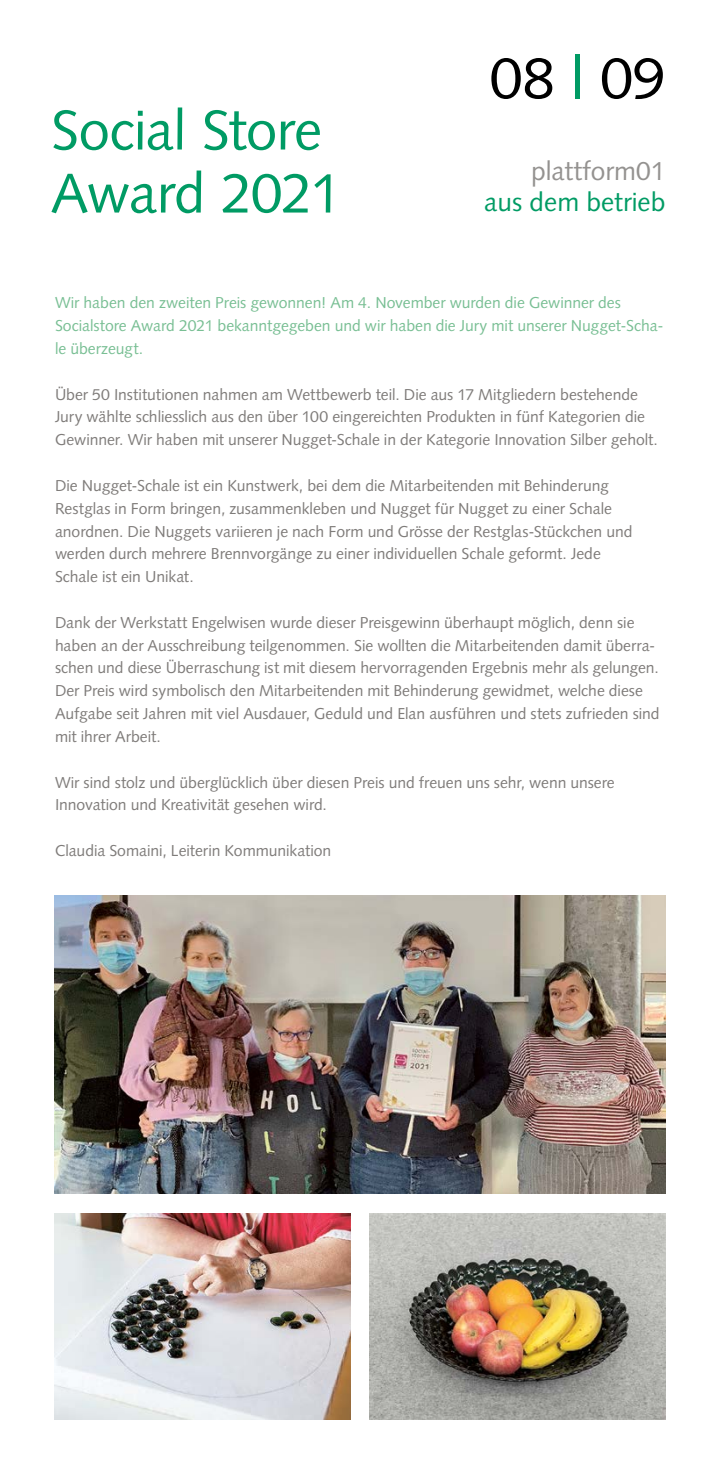
<style>
.page{position:relative;width:720px;height:1474px;background:#fff}
.page>*{position:absolute;margin:0;border:0;box-sizing:border-box;transform-origin:0 0}
.t1{font:58.45px "Syntax LT Std";color:#000}
.t2{font:56px/63px "Syntax LT Std";letter-spacing:-.02em;color:#009b64}
.t3{font:26.25px "Syntax LT Std";color:#009b64}
.t4{font:26.25px "Syntax LT Std";color:#949290}
.t5{font:15.75px/22.8px "Syntax LT Std";letter-spacing:-.005em;color:#7f7c7a}
.t6{font:15.75px/22.8px "Syntax LT Std";letter-spacing:-.005em;color:#79bf94}
.s1{color:#009b64}
</style>
<div class="page">
<img style="left:55px;top:1213px;width:295px;height:206px">
<img style="left:370px;top:1213px;width:295px;height:206px">
<img style="left:55px;top:895px;width:610px;height:298px">
<h2 class="t2" style="left:51px;top:99px;width:292px">Social Store<br>Award 2021</h2>
<h1 class="t1" style="left:489px;top:44px;width:177px">08 <span class="s1">|</span> 09</h1>
<h3 class="t4" style="left:531px;top:155px;width:136px">plattform01</h3>
<h3 class="t3" style="left:484px;top:187px;width:182px">aus dem betrieb</h3>
<p class="t6" style="left:55px;top:291px;width:609px">Wir haben den zweiten Preis gewonnen! Am 4. November wurden die Gewinner des<br>Socialstore Award 2021 bekanntgegeben und wir haben die Jury mit unserer Nugget-Scha&shy;le überzeugt.</p>
<p class="t5" style="left:55px;top:383px;width:604px">Über 50 Institutionen nahmen am Wettbewerb teil. Die aus 17 Mitgliedern bestehende<br>Jury wählte schliesslich aus den über 100 eingereichten Produkten in fünf Kategorien die<br>Gewinner. Wir haben mit unserer Nugget-Schale in der Kategorie Innovation Silber geholt.</p>
<p class="t5" style="left:55px;top:474px;width:578px">Die Nugget-Schale ist ein Kunstwerk, bei dem die Mitarbeitenden mit Behinderung Restglas in Form bringen, zusammenkleben und Nugget für Nugget zu einer Schale anordnen. Die Nuggets variieren je nach Form und Grösse der Restglas-Stückchen und werden durch mehrere Brennvorgänge zu einer individuellen Schale geformt. Jede Schale ist ein Unikat.</p>
<p class="t5" style="left:55px;top:611px;width:606px">Dank der Werkstatt Engelwisen wurde dieser Preisgewinn überhaupt möglich, denn sie haben an der Ausschreibung teilgenommen. Sie wollten die Mitarbeitenden damit überra&shy;schen und diese Überraschung ist mit diesem hervorragenden Ergebnis mehr als gelungen.<br>Der Preis wird symbolisch den Mitarbeitenden mit Behinderung gewidmet, welche diese Aufgabe seit Jahren mit viel Ausdauer, Geduld und Elan ausführen und stets zufrieden sind mit ihrer Arbeit.</p>
<p class="t5" style="left:55px;top:770px;width:561px">Wir sind stolz und überglücklich über diesen Preis und freuen uns sehr, wenn unsere<br>Innovation und Kreativität gesehen wird.</p>
<p class="t5" style="left:55px;top:839px;width:278px">Claudia Somaini, Leiterin Kommunikation</p>
</div>
